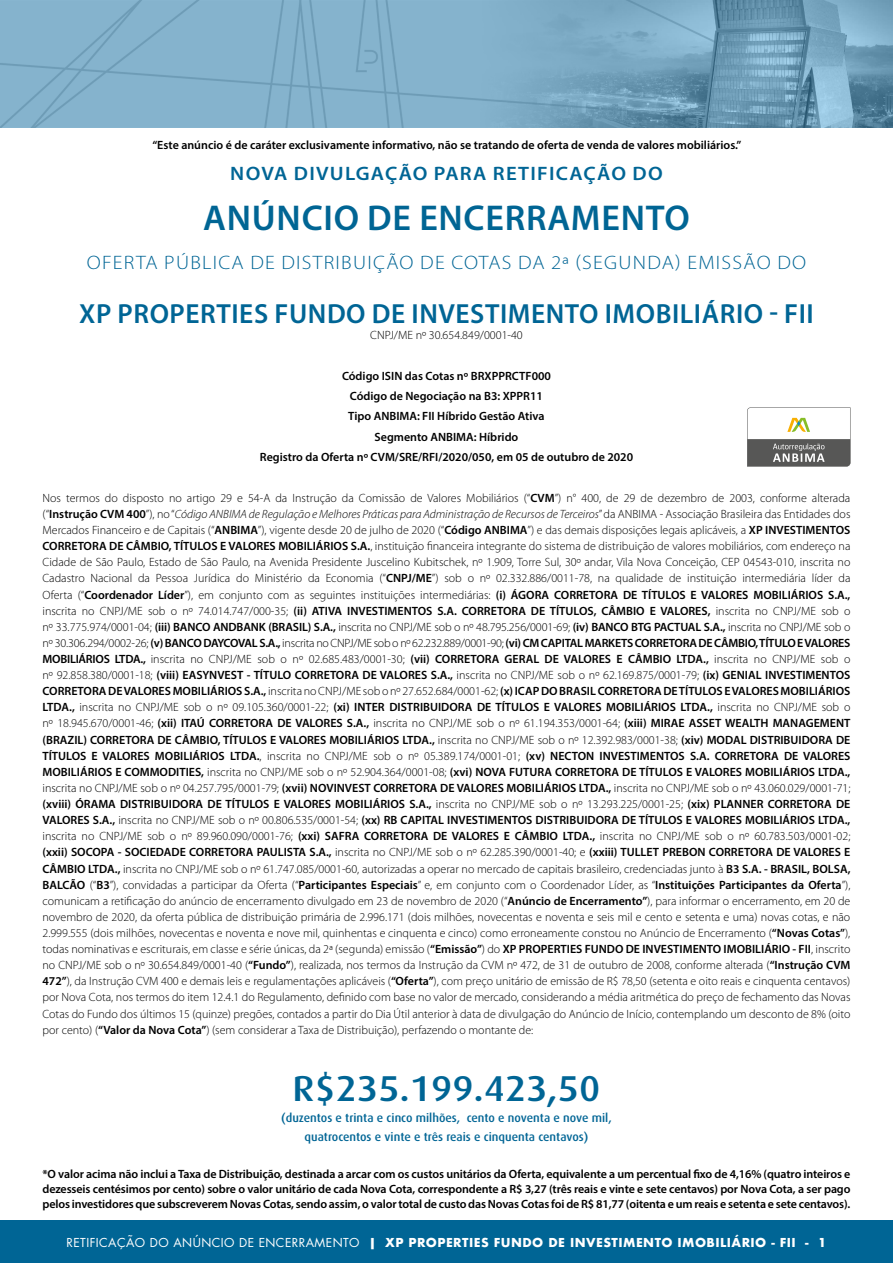
<style>
.page{position:relative;width:893px;height:1263px;background:#fff}
.page>*{position:absolute;margin:0;border:0;box-sizing:border-box;transform-origin:0 0}
.t1{font:600 36px "Myriad Pro";letter-spacing:.02em;color:#006594}
.t2{font:500 36px "Dax";color:#006595;scale:1.08 1}
.t3{font:600 27.75px "Myriad Pro";letter-spacing:.02em;color:#006595}
.t4{font:300 19.5px "Myriad Pro";letter-spacing:.06em;color:#006595;scale:1.07 1}
.t5{font:600 19.5px "Myriad Pro";letter-spacing:.06em;color:#006595;scale:1.07 1}
.t6{font:300 12px/16px "Myriad Pro";color:#000;text-align:justify}
.t7{font:600 12px/20.4px "Myriad Pro";color:#000;text-align:center}
.t8{font:500 12px/19px "Dax";color:#006595;text-align:center}
.t9{font:700 12px "Futura";letter-spacing:.035em;color:#fff}
.s1{font-weight:600}
.s2{font-style:italic}
.s3{font-weight:400}
</style>
<div class="page">
<div style="left:0;top:1220px;width:893px;height:43px;background:#006595"></div>
<img style="left:0;top:0;width:893px;height:127px">
<svg style="left:747px;top:407px;width:103px;height:59px"></svg>
<p class="t7" style="left:152px;top:135px;width:591px">“Este anúncio é de caráter exclusivamente informativo, não se tratando de oferta de venda de valores mobiliários.”</p>
<h3 class="t5" style="left:230px;top:161px;width:406px">NOVA DIVULGAÇÃO PARA RETIFICAÇÃO DO</h3>
<h1 class="t1" style="left:203px;top:195px;width:488px">ANÚNCIO DE ENCERRAMENTO</h1>
<h3 class="t4" style="left:87px;top:252px;width:674px">OFERTA PÚBLICA DE DISTRIBUIÇÃO DE COTAS DA 2ª (SEGUNDA) EMISSÃO DO</h3>
<h2 class="t3" style="left:79px;top:296px;width:736px">XP PROPERTIES FUNDO DE INVESTIMENTO IMOBILIÁRIO - FII</h2>
<p class="t6" style="left:370px;top:327px;width:154px">CNPJ/ME nº 30.654.849/0001-40</p>
<p class="t7" style="left:260px;top:365px;width:375px">Código ISIN das Cotas nº BRXPPRCTF000<br>Código de Negociação na B3: XPPR11<br>Tipo ANBIMA: FII Híbrido Gestão Ativa<br>Segmento ANBIMA: Híbrido<br>Registro da Oferta nº CVM/SRE/RFI/2020/050, em 05 de outubro de 2020</p>
<p class="t6" style="left:43px;top:490px;width:809px">Nos termos do disposto no artigo 29 e 54-A da Instrução da Comissão de Valores Mobiliários (“<span class="s1">CVM</span>”) n° 400, de 29 de dezembro de 2003, conforme alterada (“<span class="s1">Instrução CVM 400</span>”), no “<span class="s2">Código ANBIMA de Regulação e Melhores Práticas para Administração de Recursos de Terceiros</span>” da ANBIMA - Associação Brasileira das Entidades dos Mercados Financeiro e de Capitais (“<span class="s1">ANBIMA</span>”), vigente desde 20 de julho de 2020 (“<span class="s1">Código ANBIMA</span>”) e das demais disposições legais aplicáveis, a <span class="s1">XP INVESTIMENTOS CORRETORA DE CÂMBIO, TÍTULOS E VALORES MOBILIÁRIOS S.A.</span>, instituição financeira integrante do sistema de distribuição de valores mobiliários, com endereço na Cidade de São Paulo, Estado de São Paulo, na Avenida Presidente Juscelino Kubitschek, nº 1.909, Torre Sul, 30º andar, Vila Nova Conceição, CEP 04543-010, inscrita no Cadastro Nacional da Pessoa Jurídica do Ministério da Economia (“<span class="s1">CNPJ/ME</span>”) sob o nº 02.332.886/0011-78, na qualidade de instituição intermediária líder da Oferta (“<span class="s1">Coordenador Líder</span>”), em conjunto com as seguintes instituições intermediárias: <span class="s1">(i) ÁGORA CORRETORA DE TÍTULOS E VALORES MOBILIÁRIOS S.A., </span>inscrita no CNPJ/ME sob o nº 74.014.747/000-35; <span class="s1">(ii) ATIVA INVESTIMENTOS S.A. CORRETORA DE TÍTULOS, CÂMBIO E VALORES,</span> inscrita no CNPJ/ME sob o nº 33.775.974/0001-04; <span class="s1">(iii) BANCO ANDBANK (BRASIL) S.A.,</span> inscrita no CNPJ/ME sob o nº 48.795.256/0001-69; <span class="s1">(iv) BANCO BTG PACTUAL S.A.,</span> inscrita no CNPJ/ME sob o nº 30.306.294/0002-26; <span class="s1">(v) BANCO DAYCOVAL S.A.,</span> inscrita no CNPJ/ME sob o nº 62.232.889/0001-90; <span class="s1">(vi) CM CAPITAL MARKETS CORRETORA DE CÂMBIO, TÍTULO E VALORES MOBILIÁRIOS LTDA.,</span> inscrita no CNPJ/ME sob o nº 02.685.483/0001-30; <span class="s1">(vii) CORRETORA GERAL DE VALORES E CÂMBIO LTDA.,</span> inscrita no CNPJ/ME sob o nº 92.858.380/0001-18; <span class="s1">(viii) EASYNVEST - TÍTULO CORRETORA DE VALORES S.A.,</span> inscrita no CNPJ/ME sob o nº 62.169.875/0001-79; <span class="s1">(ix) GENIAL INVESTIMENTOS CORRETORA DE VALORES MOBILIÁRIOS S.A.,</span> inscrita no CNPJ/ME sob o nº 27.652.684/0001-62; <span class="s1">(x) ICAP DO BRASIL CORRETORA DE TÍTULOS E VALORES MOBILIÁRIOS LTDA.,</span> inscrita no CNPJ/ME sob o nº 09.105.360/0001-22; <span class="s1">(xi) INTER DISTRIBUIDORA DE TÍTULOS E VALORES MOBILIÁRIOS LTDA.,</span> inscrita no CNPJ/ME sob o nº 18.945.670/0001-46; <span class="s1">(xii) ITAÚ CORRETORA DE VALORES S.A.,</span> inscrita no CNPJ/ME sob o nº 61.194.353/0001-64; <span class="s1">(xiii) MIRAE ASSET WEALTH MANAGEMENT (BRAZIL) CORRETORA DE CÂMBIO, TÍTULOS E VALORES MOBILIÁRIOS LTDA.,</span> inscrita no CNPJ/ME sob o nº 12.392.983/0001-38; <span class="s1">(xiv) MODAL DISTRIBUIDORA DE TÍTULOS E VALORES MOBILIÁRIOS LTDA.</span>, inscrita no CNPJ/ME sob o nº 05.389.174/0001-01; <span class="s1">(xv) NECTON INVESTIMENTOS S.A. CORRETORA DE VALORES MOBILIÁRIOS E COMMODITIES,</span> inscrita no CNPJ/ME sob o nº 52.904.364/0001-08; <span class="s1">(xvi) NOVA FUTURA CORRETORA DE TÍTULOS E VALORES MOBILIÁRIOS LTDA., </span>inscrita no CNPJ/ME sob o nº 04.257.795/0001-79; <span class="s1">(xvii) NOVINVEST CORRETORA DE VALORES MOBILIÁRIOS LTDA.,</span> inscrita no CNPJ/ME sob o nº 43.060.029/0001-71; <span class="s1">(xviii) ÓRAMA DISTRIBUIDORA DE TÍTULOS E VALORES MOBILIÁRIOS S.A.,</span> inscrita no CNPJ/ME sob o nº 13.293.225/0001-25; <span class="s1">(xix) PLANNER CORRETORA DE VALORES S.A.,</span> inscrita no CNPJ/ME sob o nº 00.806.535/0001-54; <span class="s1">(xx) RB CAPITAL INVESTIMENTOS DISTRIBUIDORA DE TÍTULOS E VALORES MOBILIÁRIOS LTDA., </span>inscrita no CNPJ/ME sob o nº 89.960.090/0001-76; <span class="s1">(xxi) SAFRA CORRETORA DE VALORES E CÂMBIO LTDA.,</span> inscrita no CNPJ/ME sob o nº 60.783.503/0001-02; <span class="s1">(xxii) SOCOPA - SOCIEDADE CORRETORA PAULISTA S.A.,</span> inscrita no CNPJ/ME sob o nº 62.285.390/0001-40; e <span class="s1">(xxiii) TULLET PREBON CORRETORA DE VALORES E CÂMBIO LTDA.,</span> inscrita no CNPJ/ME sob o nº 61.747.085/0001-60, autorizadas a operar no mercado de capitais brasileiro, credenciadas junto à <span class="s1">B3 S.A. - BRASIL, BOLSA, BALCÃO</span> (“<span class="s1">B3</span>”), convidadas a participar da Oferta (“<span class="s1">Participantes Especiais</span>” e, em conjunto com o Coordenador Líder, as “<span class="s1">Instituições Participantes da Oferta</span>”), comunicam a retificação do anúncio de encerramento divulgado em 23 de novembro de 2020 (“<span class="s1">Anúncio de Encerramento”</span>), para informar o encerramento, em 20 de novembro de 2020, da oferta pública de distribuição primária de 2.996.171 (dois milhões, novecentas e noventa e seis mil e cento e setenta e uma) novas cotas, e não 2.999.555 (dois milhões, novecentas e noventa e nove mil, quinhentas e cinquenta e cinco) como erroneamente constou no Anúncio de Encerramento (<span class="s1">“Novas Cotas”</span>), todas nominativas e escriturais, em classe e série únicas, da 2ª (segunda) emissão (<span class="s1">“Emissão”</span>) do <span class="s1">XP PROPERTIES FUNDO DE INVESTIMENTO IMOBILIÁRIO - FII</span>, inscrito no CNPJ/ME sob o nº 30.654.849/0001-40 (<span class="s1">“Fundo”</span>), realizada, nos termos da Instrução da CVM nº 472, de 31 de outubro de 2008, conforme alterada (<span class="s1">“Instrução CVM 472”</span>), da Instrução CVM 400 e demais leis e regulamentações aplicáveis (<span class="s1">“Oferta”</span>), com preço unitário de emissão de R$ 78,50 (setenta e oito reais e cinquenta centavos) por Nova Cota, nos termos do item 12.4.1 do Regulamento, definido com base no valor de mercado, considerando a média aritmética do preço de fechamento das Novas Cotas do Fundo dos últimos 15 (quinze) pregões, contados a partir do Dia Útil anterior à data de divulgação do Anúncio de Início, contemplando um desconto de 8% (oito por cento) (<span class="s1">“Valor da Nova Cota”</span>) (sem considerar a Taxa de Distribuição), perfazendo o montante de:</p>
<h1 class="t2" style="left:293px;top:1068px;width:286px">R$235.199.423,50</h1>
<p class="t8" style="left:281px;top:1108px;width:332px">(duzentos e trinta e cinco milhões, cento e noventa e nove mil, quatrocentos e vinte e três reais e cinquenta centavos)</p>
<p class="t7" style="left:43px;top:1166px;width:809px;line-height:15px;text-align:justify">*O valor acima não inclui a Taxa de Distribuição, destinada a arcar com os custos unitários da Oferta, equivalente a um percentual fixo de 4,16% (quatro inteiros e dezesseis centésimos por cento) sobre o valor unitário de cada Nova Cota, correspondente a R$ 3,27 (três reais e vinte e sete centavos) por Nova Cota, a ser pago pelos investidores que subscreverem Novas Cotas, sendo assim, o valor total de custo das Novas Cotas foi de R$ 81,77 (oitenta e um reais e setenta e sete centavos).</p>
<p class="t9" style="left:67px;top:1233px;width:761px"><span class="s3">RETIFICAÇÃO DO ANÚNCIO DE ENCERRAMENTO</span> | XP PROPERTIES FUNDO DE INVESTIMENTO IMOBILIÁRIO - FII - 1</p>
</div>
